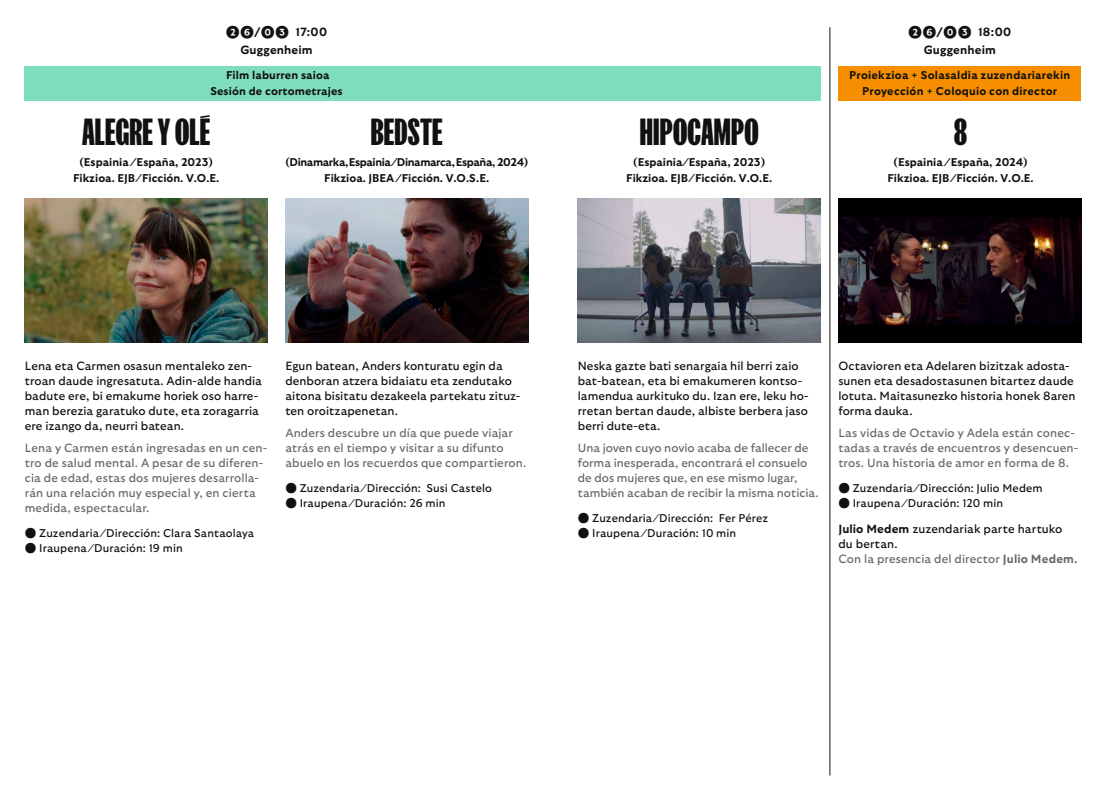
<style>
.page{position:relative;width:1106px;height:798px;background:#fff}
.page>*{position:absolute;margin:0;border:0;box-sizing:border-box;transform-origin:0 0}
.t1{font:700 35px "FK Screamer";letter-spacing:.005em;color:#11110f}
.t2{font:700 13.75px "GT Ultra";letter-spacing:.02em;color:#11110f}
.t3{font:11.88px/15px "GT Ultra";letter-spacing:.005em;color:#11110f}
.t4{font:11.88px/15px "GT Ultra";letter-spacing:.005em;color:#676968}
.t5{font:700 11.88px "GT Ultra";letter-spacing:.01em;color:#11110f}
.t6{font:11.25px "GT Ultra";letter-spacing:.01em;color:#11110f}
.t7{font:700 11.25px/16.2px "GT Ultra";color:#11110f;text-align:center}
.t8{font:700 11.25px/16.2px "GT Ultra";letter-spacing:-.03em;color:#11110f;text-align:center}
.t9{font:700 11.25px/15px "GT Ultra";letter-spacing:.02em;color:#11110f;text-align:center}
.s1{font-size:11.88px}
.s2{font-weight:700}
.s3{color:#676968}
.s4{font-weight:700;color:#676968}
</style>
<div class="page">
<img style="left:25px;top:199px;width:243px;height:143px">
<img style="left:285px;top:199px;width:243px;height:143px">
<img style="left:578px;top:199px;width:242px;height:143px">
<img style="left:838px;top:199px;width:243px;height:143px">
<div style="left:25px;top:66px;width:503px;height:34px;background:#7edebc"></div>
<div style="left:507px;top:66px;width:313px;height:34px;background:#7edebc"></div>
<div style="left:838px;top:66px;width:243px;height:34px;background:#f68e00"></div>
<hr style="left:829px;top:27px;width:1px;height:748px;background:#11110f">
<p class="t2" style="left:226px;top:24px;width:103px">❷❻∕⓿❸ <span class="s1">17:00</span></p>
<p class="t5" style="left:240px;top:43px;width:74px">Guggenheim</p>
<p class="t7" style="left:210px;top:68px;width:134px;line-height:15px">Film laburren saioa<br>Sesión de cortometrajes</p>
<h1 class="t1" style="left:82px;top:110px;width:130px">ALEGRE Y OLÉ</h1>
<p class="t7" style="left:73px;top:154px;width:148px">(Espainia ⁄España, 2023)<br>Fikzioa. EJB ⁄Ficción. V.O.E.</p>
<h1 class="t1" style="left:371px;top:110px;width:73px">BEDSTE</h1>
<p class="t8" style="left:285px;top:154px;width:244px">(Dinamarka,Espainia ⁄Dinamarca,España, 2024)<br>Fikzioa. JBEA ⁄Ficción. V.O.S.E.</p>
<h1 class="t1" style="left:640px;top:110px;width:120px">HIPOCAMPO</h1>
<p class="t7" style="left:626px;top:154px;width:147px">(Espainia ⁄España, 2023)<br>Fikzioa. EJB ⁄Ficción. V.O.E.</p>
<p class="t2" style="left:908px;top:24px;width:104px">❷❻∕⓿❸ <span class="s1">18:00</span></p>
<p class="t5" style="left:923px;top:43px;width:74px">Guggenheim</p>
<p class="t9" style="left:849px;top:68px;width:222px">Proiekzioa + Solasaldia zuzendariarekin<br>Proyección + Coloquio con director</p>
<h1 class="t1" style="left:954px;top:110px;width:14px">8</h1>
<p class="t7" style="left:887px;top:154px;width:148px">(Espainia ⁄España, 2024)<br>Fikzioa. EJB ⁄Ficción. V.O.E.</p>
<p class="t3" style="left:25px;top:358px;width:239px">Lena eta Carmen osasun mentaleko zen&shy;troan daude ingresatuta. Adin-alde handia badute ere, bi emakume horiek oso harre&shy;man berezia garatuko dute, eta zoragarria ere izango da, neurri batean.</p>
<p class="t4" style="left:25px;top:440px;width:244px">Lena y Carmen están ingresadas en un cen&shy;tro de salud mental. A pesar de su diferen&shy;cia de edad, estas dos mujeres desarrolla&shy;rán una relación muy especial y, en cierta medida, espectacular.</p>
<p class="t6" style="left:25px;top:527px;width:231px">● Zuzendaria ⁄ Dirección: Clara Santaolaya</p>
<p class="t6" style="left:25px;top:542px;width:159px">● Iraupena ⁄ Duración: 19 min</p>
<p class="t3" style="left:285px;top:358px;width:236px">Egun batean, Anders konturatu egin da denboran atzera bidaiatu eta zendutako aitona bisitatu dezakeela partekatu zituz&shy;ten oroitzapenetan.</p>
<p class="t4" style="left:285px;top:425px;width:242px">Anders descubre un día que puede viajar atrás en el tiempo y visitar a su difunto abuelo en los recuerdos que compartieron.</p>
<p class="t6" style="left:285px;top:482px;width:208px">● Zuzendaria ⁄ Dirección: Susi Castelo</p>
<p class="t6" style="left:285px;top:497px;width:162px">● Iraupena ⁄ Duración: 26 min</p>
<p class="t3" style="left:578px;top:358px;width:232px">Neska gazte bati senargaia hil berri zaio bat-batean, eta bi emakumeren kontso&shy;lamendua aurkituko du. Izan ere, leku ho&shy;rretan bertan daude, albiste berbera jaso berri dute-eta.</p>
<p class="t4" style="left:578px;top:440px;width:242px">Una joven cuyo novio acaba de fallecer de forma inesperada, encontrará el consuelo de dos mujeres que, en ese mismo lugar, también acaban de recibir la misma noticia.</p>
<p class="t6" style="left:578px;top:512px;width:192px">● Zuzendaria ⁄ Dirección: Fer Pérez</p>
<p class="t6" style="left:578px;top:527px;width:160px">● Iraupena ⁄ Duración: 10 min</p>
<p class="t3" style="left:838px;top:358px;width:239px">Octavioren eta Adelaren bizitzak adosta&shy;sunen eta desadostasunen bitartez daude lotuta. Maitasunezko historia honek 8aren forma dauka.</p>
<p class="t4" style="left:838px;top:425px;width:241px">Las vidas de Octavio y Adela están conec&shy;tadas a través de encuentros y desencuen&shy;tros. Una historia de amor en forma de 8.</p>
<p class="t6" style="left:838px;top:482px;width:206px">● Zuzendaria ⁄ Dirección: Julio Medem</p>
<p class="t6" style="left:838px;top:497px;width:166px">● Iraupena ⁄ Duración: 120 min</p>
<p class="t3" style="left:838px;top:521px;width:241px"><span class="s2">Julio Medem</span> zuzendariak parte hartuko du bertan.<br><span class="s3">Con la presencia del director</span> <span class="s4">Julio Medem.</span></p>
</div>
